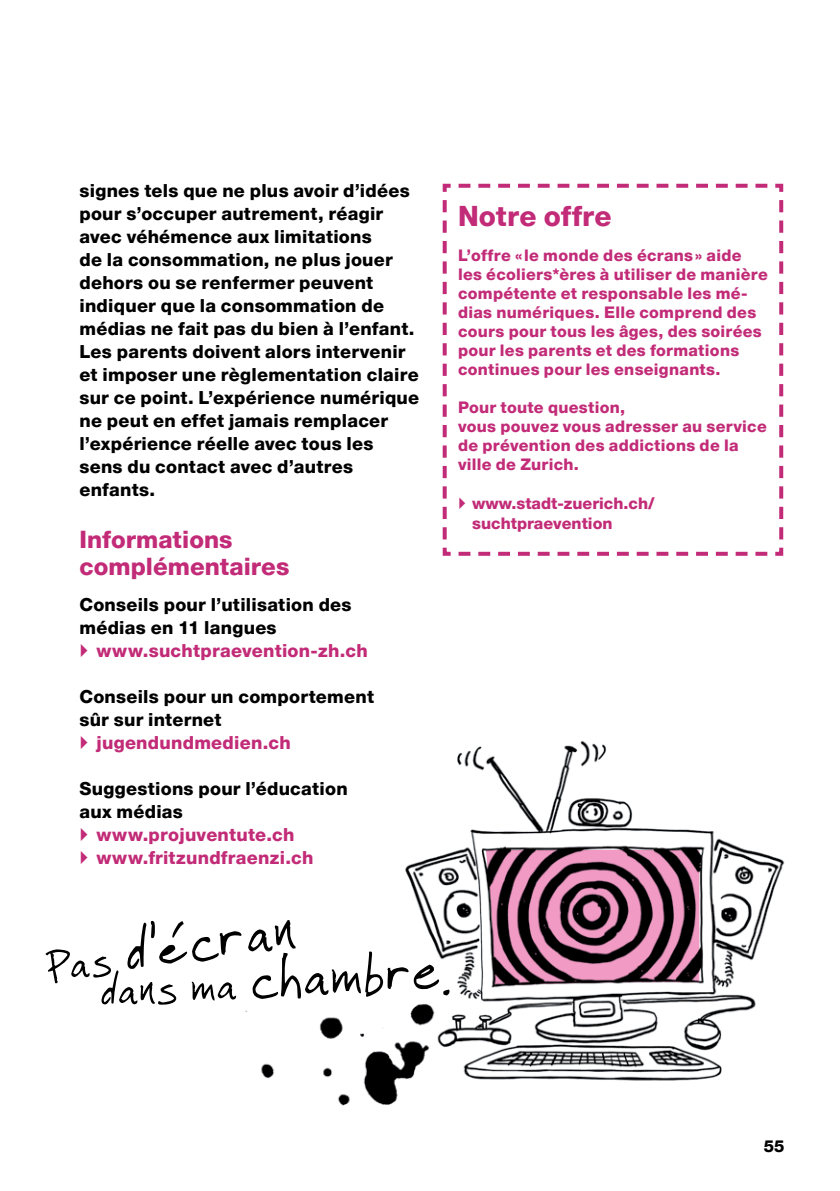
<style>
.page{position:relative;width:840px;height:1191px;background:#fff}
.page>*{position:absolute;margin:0;border:0;box-sizing:border-box;transform-origin:0 0}
.t1{font:65.2px "Faraco Hand";color:#000}
.t2{font:63px "Faraco Hand";color:#000}
.t3{font:800 28px "Helvetica Neue LT Pro";letter-spacing:.005em;color:#c22b77}
.t4{font:800 24px/27px "Helvetica Neue LT Pro";color:#c22b77}
.t5{font:800 18px/23px "Helvetica Neue LT Pro";letter-spacing:.015em;color:#000}
.t6{font:800 18px/23px "Helvetica Neue LT Pro";letter-spacing:.015em;color:#c22b77}
.t7{font:800 16.4px "Helvetica Neue LT Pro";color:#000}
.t8{font:800 16px/19px "Helvetica Neue LT Pro";letter-spacing:.02em;color:#c22b77}
.t9{font:800 16px/20px "Helvetica Neue LT Pro";color:#c22b77}
.s1{font-size:49.2px}
</style>
<div class="page">
<img style="left:245px;top:1010px;width:152px;height:96px">
<img style="left:386px;top:740px;width:399px;height:358px">
<svg style="left:485px;top:850px;width:214px;height:135px;background:#81566b"></svg>
<svg style="left:442px;top:183px;width:342px;height:373px"></svg>
<svg style="left:459px;top:497px;width:6px;height:12px"></svg>
<p class="t5" style="left:79px;top:179px;width:341px">signes tels que ne plus avoir d’idées pour s’occuper autrement, réagir avec véhémence aux limitations<br>de la consommation, ne plus jouer dehors ou se renfermer peuvent indiquer que la consommation de médias ne fait pas du bien à l’enfant.<br>Les parents doivent alors intervenir et imposer une règlementation claire sur ce point. L’expérience numérique ne peut en effet jamais remplacer l’expérience réelle avec tous les sens du contact avec d’autres enfants.</p>
<h3 class="t4" style="left:79px;top:525px;width:211px">Informations complémentaires</h3>
<p class="t5" style="left:79px;top:593px;width:273px">Conseils pour l’utilisation des médias en 11 langues</p>
<p class="t6" style="left:96px;top:639px;width:273px">www.suchtpraevention-zh.ch</p>
<p class="t5" style="left:79px;top:685px;width:296px">Conseils pour un comportement sûr sur internet</p>
<p class="t6" style="left:96px;top:731px;width:196px">jugendundmedien.ch</p>
<p class="t5" style="left:79px;top:777px;width:269px">Suggestions pour l’éducation aux médias</p>
<p class="t6" style="left:96px;top:823px;width:218px">www.projuventute.ch www.fritzundfraenzi.ch</p>
<h3 class="t3" style="left:458px;top:199px;width:155px">Notre offre</h3>
<p class="t8" style="left:458px;top:245px;width:311px">L’offre «le monde des écrans» aide les écoliers*ères à utiliser de manière compétente et responsable les mé&shy;dias numériques. Elle comprend des cours pour tous les âges, des soirées pour les parents et des formations continues pour les enseignants.</p>
<p class="t8" style="left:458px;top:397px;width:310px">Pour toute question,<br>vous pouvez vous adresser au service de prévention des addictions de la ville de Zurich.</p>
<p class="t9" style="left:472px;top:493px;width:184px">www.stadt-zuerich.ch/ suchtpraevention</p>
<h1 class="t1" style="left:40px;top:923px;width:254px;rotate:-8deg"><span class="s1">Pas</span> d’écran</h1>
<h2 class="t2" style="left:97px;top:949px;width:353px;rotate:-3deg"><span class="s1">dans ma</span> chambre.</h2>
<p class="t7" style="left:763px;top:1136px;width:22px">55</p>
</div>
